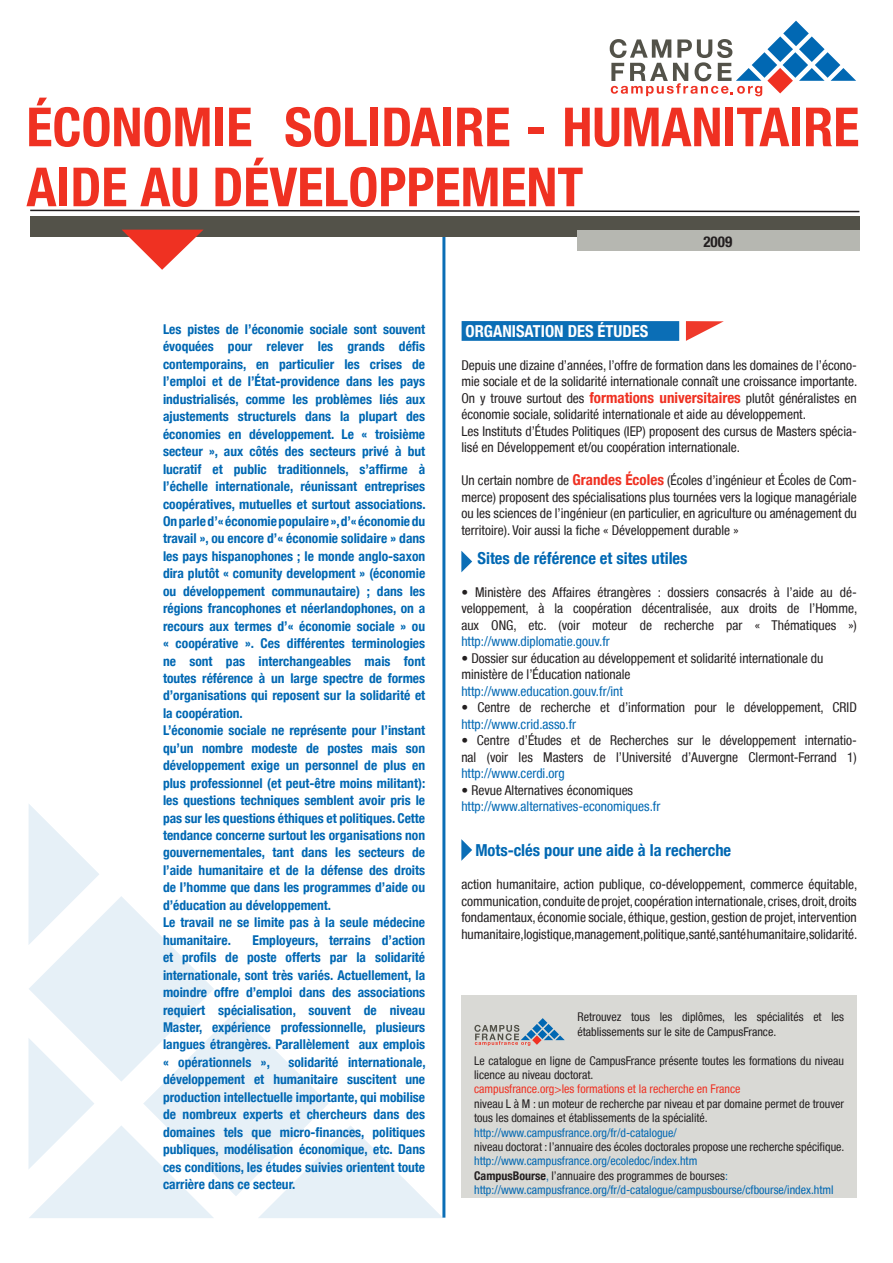
<style>
.page{position:relative;width:893px;height:1263px;background:#fff}
.page>*{position:absolute;margin:0;border:0;box-sizing:border-box;transform-origin:0 0}
.t1{font:700 condensed 54px "Helvetica Neue LT";color:#ef3122}
.t2{font:700 condensed 16.5px "Helvetica Neue LT";color:#0168b3}
.t3{font:700 condensed 16.5px "Helvetica Neue LT";color:#fff}
.t4{font:700 condensed 15px "Helvetica Neue LT";color:#231f20}
.t5{font:700 condensed 13.5px/17.4px "Helvetica Neue LT";color:#0168b3;text-align:justify}
.t6{font:condensed 13.5px/16.5px "Helvetica Neue LT";color:#231f20;text-align:justify}
.t7{font:condensed 13.5px "Helvetica Neue LT";color:#0168b3}
.t8{font:condensed 12px/14.4px "Helvetica Neue LT";color:#231f20}
.t9{font:condensed 12px "Helvetica Neue LT";color:#0168b3}
.t10{font:condensed 12px "Helvetica Neue LT";color:#ef3122}
.s1{font-weight:700;font-size:15px;color:#ef3122}
.s2{font-weight:400;font-size:13.5px;color:#fff}
.s3{font-weight:700}
.s4{color:#0168b3}
</style>
<div class="page">
<div style="left:462px;top:321px;width:217px;height:20px;background:#0b6eb6"></div>
<svg style="left:686px;top:321px;width:38px;height:20px"></svg>
<svg style="left:610px;top:21px;width:246px;height:75px"></svg>
<hr style="left:442px;top:230px;width:3px;height:987px;background:#0168b3">
<div style="left:30px;top:216px;width:829px;height:21px;background:#535249"></div>
<svg style="left:30px;top:209px;width:830px;height:4px"></svg>
<svg style="left:122px;top:230px;width:81px;height:40px"></svg>
<div style="left:577px;top:230px;width:282px;height:20px;background:#b6b7b1"></div>
<svg style="left:28px;top:803px;width:415px;height:415px"></svg>
<svg style="left:461px;top:839px;width:11px;height:22px"></svg>
<div style="left:461px;top:996px;width:396px;height:202px;background:#d9d9d5"></div>
<svg style="left:474px;top:1018px;width:91px;height:28px"></svg>
<svg style="left:461px;top:551px;width:11px;height:21px"></svg>
<p class="t1" style="left:26px;top:94px;width:834px">ÉCONOMIE SOLIDAIRE - HUMANITAIRE</p>
<p class="t1" style="left:26px;top:154px;width:558px">AIDE AU DÉVELOPPEMENT</p>
<p class="t4" style="left:703px;top:232px;width:30px">2009</p>
<p class="t5" style="left:163px;top:320px;width:264px">Les pistes de l’économie sociale sont souvent évoquées pour relever les grands défis contemporains, en particulier les crises de l’emploi et de l’État-providence dans les pays industrialisés, comme les problèmes liés aux ajustements structurels dans la plupart des économies en développement. Le « troisième secteur », aux côtés des secteurs privé à but lucratif et public traditionnels, s’affirme à l’échelle internationale, réunissant entreprises coopératives, mutuelles et surtout associations.<br>On parle d’« économie populaire », d’« économie du travail », ou encore d’« économie solidaire » dans les pays hispanophones ; le monde anglo-saxon dira plutôt « comunity development » (économie ou développement communautaire) ; dans les régions francophones et néerlandophones, on a recours aux termes d’« économie sociale » ou « coopérative ». Ces différentes terminologies ne sont pas interchangeables mais font toutes référence à un large spectre de formes d’organisations qui reposent sur la solidarité et la coopération.</p>
<p class="t5" style="left:163px;top:722px;width:264px">L’économie sociale ne représente pour l’instant qu’un nombre modeste de postes mais son développement exige un personnel de plus en plus professionnel (et peut-être moins militant): les questions techniques semblent avoir pris le pas sur les questions éthiques et politiques. Cette tendance concerne surtout les organisations non gouvernementales, tant dans les secteurs de l’aide humanitaire et de la défense des droits de l’homme que dans les programmes d’aide ou d’éducation au développement.</p>
<p class="t5" style="left:163px;top:913px;width:264px">Le travail ne se limite pas à la seule médecine humanitaire.</p>
<p class="t5" style="left:163px;top:931px;width:264px;text-indent:90px">Employeurs, terrains d’action et profils de poste offerts par la solidarité internationale, sont très variés. Actuellement, la moindre offre d’emploi dans des associations requiert spécialisation, souvent de niveau Master, expérience professionnelle, plusieurs langues étrangères. Parallèlement aux emplois « opérationnels »,</p>
<p class="t5" style="left:163px;top:1053px;width:264px;text-indent:125px">solidarité internationale, développement et humanitaire suscitent une production intellectuelle importante, qui mobilise de nombreux experts et chercheurs dans des domaines tels que micro-finances, politiques publiques, modélisation économique, etc. Dans ces conditions, les études suivies orientent toute carrière dans ce secteur.</p>
<p class="t3" style="left:466px;top:321px;width:184px">ORGANISATION DES ÉTUDES</p>
<p class="t6" style="left:461px;top:357px;width:397px">Depuis une dizaine d’années, l’offre de formation dans les domaines de l’écono&shy;mie sociale et de la solidarité internationale connaît une croissance importante.<br>On y trouve surtout des <span class="s1">formations universitaires</span> plutôt généralistes en économie sociale, solidarité internationale et aide au développement.</p>
<p class="t6" style="left:461px;top:423px;width:397px">Les Instituts d’Études Politiques (IEP) proposent des cursus de Masters spécia&shy;lisé en Développement et/ou coopération internationale.</p>
<p class="t6" style="left:461px;top:472px;width:397px">Un certain nombre de <span class="s1">Grandes Écoles</span> (Écoles d’ingénieur et Écoles de Com&shy;merce) proposent des spécialisations plus tournées vers la logique managériale ou les sciences de l’ingénieur (en particulier, en agriculture ou aménagement du territoire). Voir aussi la fiche « Développement durable »</p>
<p class="t2" style="left:477px;top:548px;width:212px">Sites de référence et sites utiles</p>
<p class="t6" style="left:461px;top:584px;width:397px">• Ministère des Affaires étrangères : dossiers consacrés à l’aide au dé&shy;veloppement, à la coopération décentralisée, aux droits de l’Homme, aux ONG, etc. (voir moteur de recherche par « Thématiques »)</p>
<p class="t7" style="left:461px;top:634px;width:150px">http://www.diplomatie.gouv.fr</p>
<p class="t6" style="left:461px;top:650px;width:364px">• Dossier sur éducation au développement et solidarité internationale du ministère de l’Éducation nationale</p>
<p class="t7" style="left:461px;top:683px;width:163px">http://www.education.gouv.fr/int</p>
<p class="t6" style="left:461px;top:699px;width:397px">• Centre de recherche et d’information pour le développement, CRID</p>
<p class="t7" style="left:461px;top:716px;width:116px">http://www.crid.asso.fr</p>
<p class="t6" style="left:461px;top:732px;width:397px">• Centre d’Études et de Recherches sur le développement internatio&shy;nal (voir les Masters de l’Université d’Auvergne Clermont-Ferrand 1)</p>
<p class="t7" style="left:461px;top:766px;width:105px">http://www.cerdi.org</p>
<p class="t6" style="left:461px;top:782px;width:173px">• Revue Alternatives économiques</p>
<p class="t7" style="left:461px;top:799px;width:201px">http://www.alternatives-economiques.fr</p>
<p class="t2" style="left:472px;top:840px;width:261px"><span class="s2">,</span>Mots-clés pour une aide à la recherche</p>
<p class="t6" style="left:461px;top:876px;width:398px">action humanitaire, action publique, co-développement, commerce équitable, communication, conduite de projet, coopération internationale, crises, droit, droits fondamentaux, économie sociale, éthique, gestion, gestion de projet, intervention humanitaire, logistique, management, politique, santé, santé humanitaire, solidarité.</p>
<p class="t8" style="left:577px;top:1010px;width:268px">Retrouvez tous les diplômes, les spécialités et les établissements sur le site de CampusFrance.</p>
<p class="t8" style="left:474px;top:1053px;width:371px">Le catalogue en ligne de CampusFrance présente toutes les formations du niveau licence au niveau doctorat.</p>
<p class="t10" style="left:474px;top:1082px;width:268px">campusfrance.org&gt;les formations et la recherche en France</p>
<p class="t8" style="left:474px;top:1096px;width:371px">niveau L à M : un moteur de recherche par niveau et par domaine permet de trouver tous les domaines et établissements de la spécialité.</p>
<p class="t9" style="left:474px;top:1125px;width:204px">http://www.campusfrance.org/fr/d-catalogue/</p>
<p class="t8" style="left:474px;top:1139px;width:372px">niveau doctorat : l’annuaire des écoles doctorales propose une recherche spécifique.</p>
<p class="t9" style="left:474px;top:1154px;width:225px">http://www.campusfrance.org/ecoledoc/index.htm</p>
<p class="t8" style="left:474px;top:1168px;width:255px"><span class="s3">CampusBourse</span><span class="s4">,</span> l’annuaire des programmes de bourses<span class="s4">:</span></p>
<p class="t9" style="left:474px;top:1183px;width:361px">http://www.campusfrance.org/fr/d-catalogue/campusbourse/cfbourse/index.html</p>
</div>
